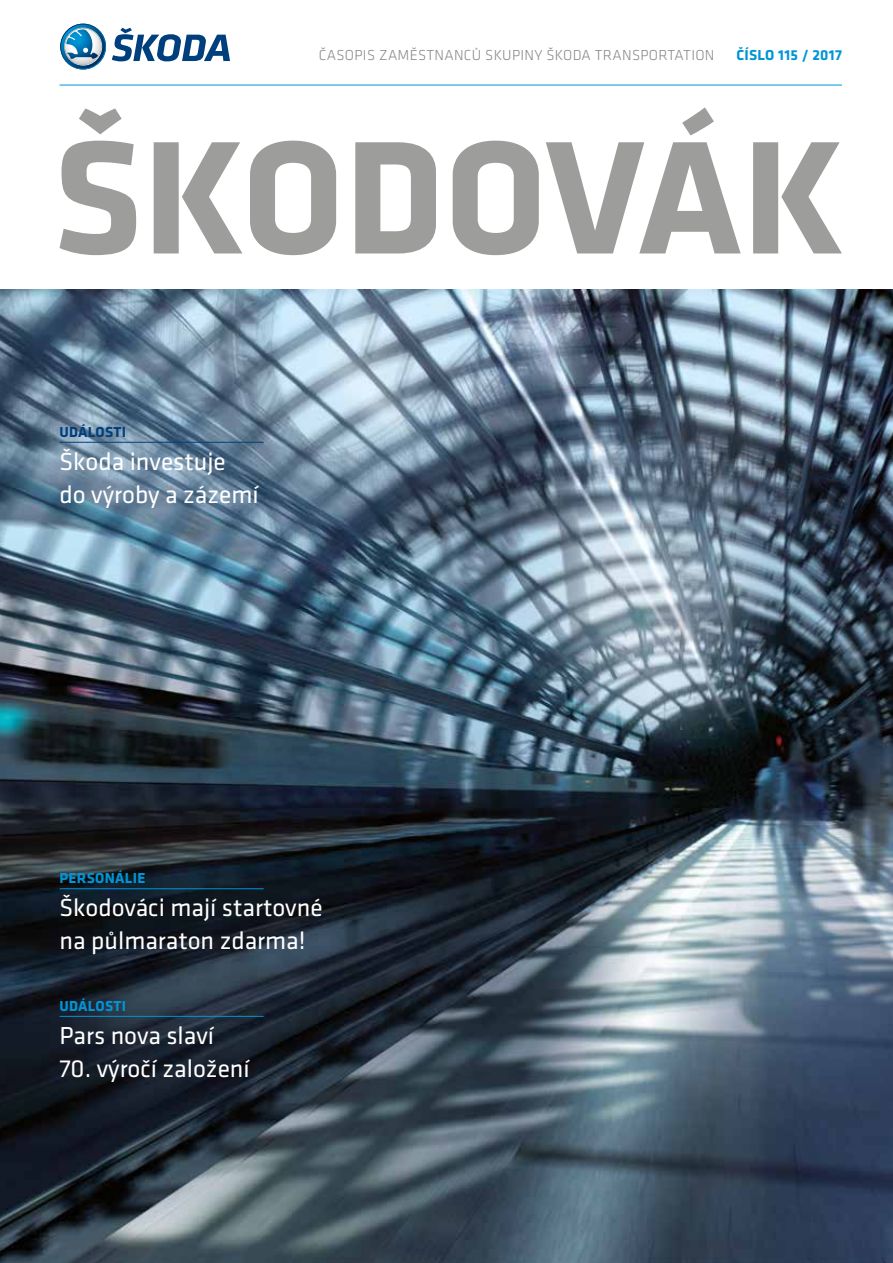
<style>
.page{position:relative;width:893px;height:1263px;background:#fff}
.page>*{position:absolute;margin:0;border:0;box-sizing:border-box;transform-origin:0 0}
.t1{font:25.5px/33px "Klavika";color:#fff}
.t2{font:300 15px "Klavika";letter-spacing:.02em;color:#878787}
.t3{font:700 15px "Klavika";letter-spacing:.02em;color:#0095d6}
.t4{font:700 15px "Klavika";letter-spacing:.02em;color:#003f7e}
</style>
<div class="page">
<svg style="left:60px;top:107px;width:782px;height:148px"></svg>
<hr style="left:60px;top:85px;width:782px;height:1px;background:#0095d6">
<svg style="left:60px;top:24px;width:46px;height:46px"></svg>
<svg style="left:112px;top:28px;width:118px;height:33px"></svg>
<img style="left:0;top:289px;width:893px;height:974px">
<hr style="left:60px;top:442px;width:204px;height:1px;background:#003f7e">
<hr style="left:60px;top:1016px;width:204px;height:1px;background:#0095d6">
<hr style="left:60px;top:888px;width:204px;height:1px;background:#0095d6">
<p class="t2" style="left:319px;top:46px;width:397px">ČASOPIS ZAMĚSTNANCŮ SKUPINY ŠKODA TRANSPORTATION</p>
<p class="t3" style="left:736px;top:45px;width:107px">ČÍSLO 115 / 2017</p>
<p class="t4" style="left:60px;top:421px;width:68px">UDÁLOSTI</p>
<p class="t1" style="left:60px;top:444px;width:201px">Škoda investuje<br>do výroby a zázemí</p>
<p class="t3" style="left:60px;top:867px;width:87px">PERSONÁLIE</p>
<p class="t1" style="left:60px;top:891px;width:265px">Škodováci mají startovné na půlmaraton zdarma!</p>
<p class="t3" style="left:60px;top:995px;width:68px">UDÁLOSTI</p>
<p class="t1" style="left:60px;top:1018px;width:156px">Pars nova slaví</p>
<p class="t1" style="left:60px;top:1051px;width:192px">70. výročí založení</p>
</div>
